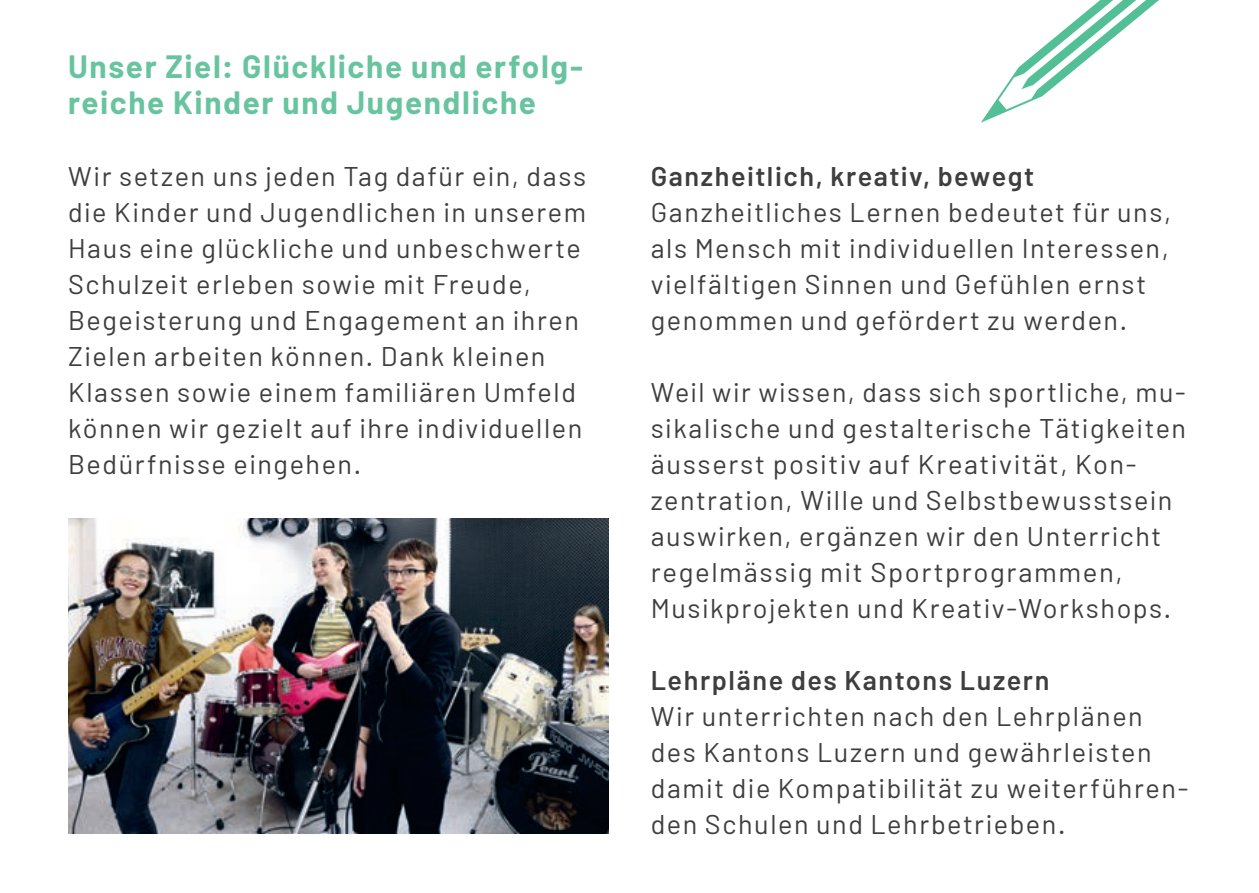
<style>
.page{position:relative;width:1259px;height:893px;background:#fff}
.page>*{position:absolute;margin:0;border:0;box-sizing:border-box;transform-origin:0 0}
.t1{font:700 31.5px/36px "Barlow";letter-spacing:.05em;color:#68c49f}
.t2{font:27px/36px "Barlow";letter-spacing:.055em;color:#3e3e3f}
.t3{font:600 27px "Barlow";letter-spacing:.055em;color:#3e3e3f}
</style>
<div class="page">
<img style="left:68px;top:519px;width:540px;height:314px">
<svg style="left:981px;top:0;width:178px;height:123px"></svg>
<p class="t1" style="left:68px;top:49px;width:516px">Unser Ziel: Glückliche und erfolg&shy;reiche Kinder und Jugendliche</p>
<p class="t2" style="left:68px;top:158px;width:519px">Wir setzen uns jeden Tag dafür ein, dass die Kinder und Jugendlichen in unserem Haus eine glückliche und unbeschwerte Schulzeit erleben sowie mit Freude, Begeisterung und Engagement an ihren Zielen arbeiten können. Dank kleinen Klassen sowie einem familiären Umfeld können wir gezielt auf ihre individuellen Bedürfnisse eingehen.</p>
<p class="t3" style="left:651px;top:160px;width:385px">Ganzheitlich, kreativ, bewegt</p>
<p class="t2" style="left:651px;top:194px;width:522px">Ganzheitliches Lernen bedeutet für uns, als Mensch mit individuellen Interessen, vielfältigen Sinnen und Gefühlen ernst genommen und gefördert zu werden.</p>
<p class="t2" style="left:651px;top:374px;width:537px">Weil wir wissen, dass sich sportliche, mu&shy;sikalische und gestalterische Tätigkeiten äusserst positiv auf Kreativität, Kon&shy;zentration, Wille und Selbstbewusstsein auswirken, ergänzen wir den Unterricht regelmässig mit Sportprogrammen, Musikprojekten und Kreativ-Workshops.</p>
<p class="t3" style="left:651px;top:664px;width:400px">Lehrpläne des Kantons Luzern</p>
<p class="t2" style="left:651px;top:698px;width:539px">Wir unterrichten nach den Lehrplänen des Kantons Luzern und gewährleisten damit die Kompatibilität zu weiterführen&shy;den Schulen und Lehrbetrieben.</p>
</div>
